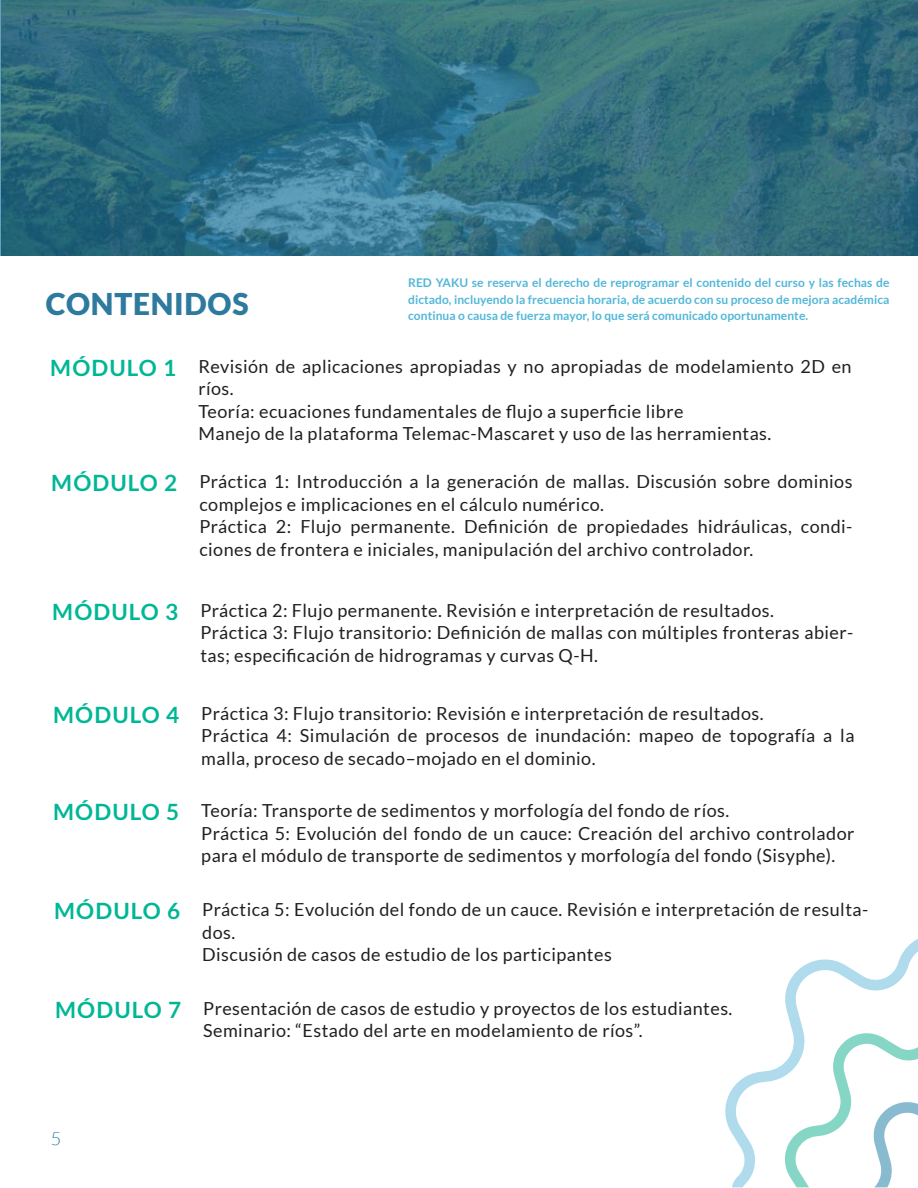
<style>
.page{position:relative;width:918px;height:1188px;background:#fff}
.page>*{position:absolute;margin:0;border:0;box-sizing:border-box;transform-origin:0 0}
.t1{font:900 30px "Lato";letter-spacing:.025em;color:#2e7a9f}
.t2{font:18px/22.5px "Lato";letter-spacing:.025em;color:#231f20}
.t3{font:300 18px "Lato";color:#1e799f}
.t4{font:700 12px/16.5px "Lato";letter-spacing:.005em;color:#52b7d8;text-align:justify}
.s1{font-weight:700;font-size:22.5px;color:#00b795}
</style>
<div class="page">
<svg style="left:0;top:0;width:918px;height:256px;background:#337081"></svg>
<svg style="left:725px;top:939px;width:193px;height:248px"></svg>
<h1 class="t1" style="left:46px;top:287px;width:204px">CONTENIDOS</h1>
<p class="t4" style="left:408px;top:274px;width:483px">RED YAKU se reserva el derecho de reprogramar el contenido del curso y las fechas de dictado, incluyendo la frecuencia horaria, de acuerdo con su proceso de mejora académica continua o causa de fuerza mayor, lo que será comunicado oportunamente.</p>
<p class="t2" style="left:198px;top:355px;width:655px;text-indent:-148px"><span class="s1">MÓDULO 1</span> Revisión de aplicaciones apropiadas y no apropiadas de modelamiento 2D en ríos.<br>Teoría: ecuaciones fundamentales de flujo a superficie libre<br>Manejo de la plataforma Telemac-Mascaret y uso de las herramientas.</p>
<p class="t2" style="left:199px;top:470px;width:655px;text-indent:-148px"><span class="s1">MÓDULO 2</span> Práctica 1: Introducción a la generación de mallas. Discusión sobre dominios complejos e implicaciones en el cálculo numérico.<br>Práctica 2: Flujo permanente. Definición de propiedades hidráulicas, condi&shy;ciones de frontera e iniciales, manipulación del archivo controlador.</p>
<p class="t2" style="left:200px;top:599px;width:655px;text-indent:-148px"><span class="s1">MÓDULO 3</span> Práctica 2: Flujo permanente. Revisión e interpretación de resultados.<br>Práctica 3: Flujo transitorio: Definición de mallas con múltiples fronteras abier&shy;tas; especificación de hidrogramas y curvas Q-H.</p>
<p class="t2" style="left:201px;top:702px;width:655px;text-indent:-148px"><span class="s1">MÓDULO 4</span> Práctica 3: Flujo transitorio: Revisión e interpretación de resultados.<br>Práctica 4: Simulación de procesos de inundación: mapeo de topografía a la malla, proceso de secado–mojado en el dominio.</p>
<p class="t2" style="left:201px;top:800px;width:655px;text-indent:-148px"><span class="s1">MÓDULO 5</span> Teoría: Transporte de sedimentos y morfología del fondo de ríos.<br>Práctica 5: Evolución del fondo de un cauce: Creación del archivo controlador para el módulo de transporte de sedimentos y morfología del fondo (Sisyphe).</p>
<p class="t2" style="left:202px;top:898px;width:668px;text-indent:-148px"><span class="s1">MÓDULO 6</span> Práctica 5: Evolución del fondo de un cauce. Revisión e interpretación de resulta&shy;dos.<br>Discusión de casos de estudio de los participantes</p>
<p class="t2" style="left:203px;top:997px;width:531px;text-indent:-148px"><span class="s1">MÓDULO 7</span> Presentación de casos de estudio y proyectos de los estudiantes.<br>Seminario: “Estado del arte en modelamiento de ríos”.</p>
<p class="t3" style="left:51px;top:1129px;width:12px">5</p>
</div>
